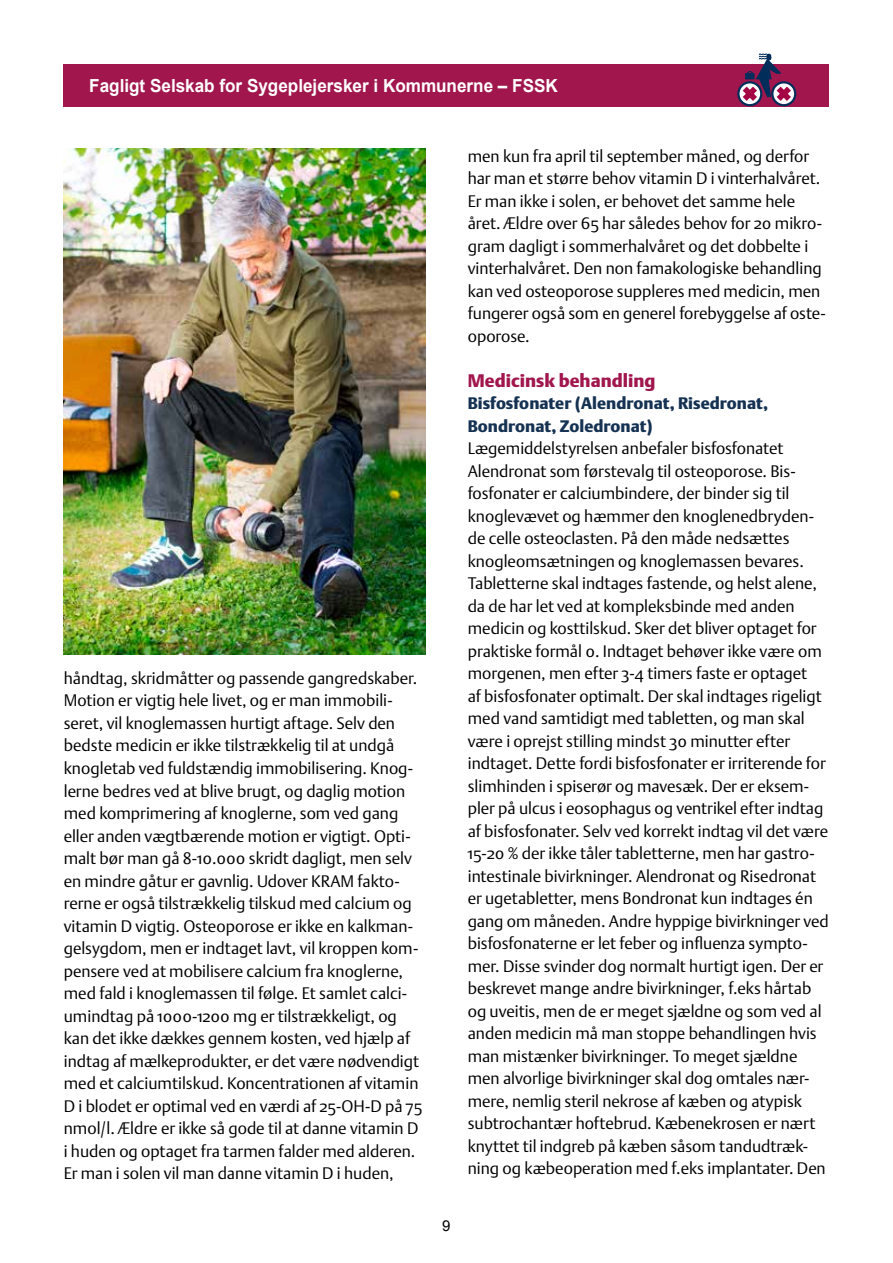
<style>
.page{position:relative;width:893px;height:1263px;background:#fff}
.page>*{position:absolute;margin:0;border:0;box-sizing:border-box;transform-origin:0 0}
.t1{font:700 18px "Arial";color:#fff;scale:.95 1}
.t2{font:18px "DTL Argo T Black";color:#a1174d}
.t3{font:16.5px/22.5px "DTL Argo ST Light";color:#000}
.t4{font:16.5px/22.5px "DTL Argo T Black";color:#163253}
.t5{font:15px "Arial";color:#000}
</style>
<div class="page">
<div style="left:64px;top:64px;width:765px;height:42px;background:#a1174d"></div>
<svg style="left:771px;top:81px;width:25px;height:25px"></svg>
<div style="left:773px;top:83px;width:21px;height:21px;background:#fff;border-radius:50%"></div>
<svg style="left:737px;top:81px;width:25px;height:25px"></svg>
<svg style="left:739px;top:83px;width:21px;height:21px"></svg>
<svg style="left:743px;top:53px;width:48px;height:48px"></svg>
<img style="left:64px;top:149px;width:361px;height:505px">
<p class="t1" style="left:89px;top:73px;width:495px">Fagligt Selskab for Sygeplejersker i Kommunerne – FSSK</p>
<p class="t3" style="left:64px;top:667px;width:360px">håndtag, skridmåtter og passende gangredskaber.<br>Motion er vigtig hele livet, og er man immobili&shy;seret, vil knoglemassen hurtigt aftage. Selv den bedste medicin er ikke tilstrækkelig til at undgå knogletab ved fuldstændig immobilisering. Knog&shy;lerne bedres ved at blive brugt, og daglig motion med komprimering af knoglerne, som ved gang eller anden vægtbærende motion er vigtigt. Opti&shy;malt bør man gå 8-10.000 skridt dagligt, men selv en mindre gåtur er gavnlig. Udover KRAM fakto&shy;rerne er også tilstrækkelig tilskud med calcium og vitamin D vigtig. Osteoporose er ikke en kalkman&shy;gelsygdom, men er indtaget lavt, vil kroppen kom&shy;pensere ved at mobilisere calcium fra knoglerne, med fald i knoglemassen til følge. Et samlet calci&shy;umindtag på 1000-1200 mg er tilstrækkeligt, og kan det ikke dækkes gennem kosten, ved hjælp af indtag af mælkeprodukter, er det være nødvendigt med et calciumtilskud. Koncentrationen af vitamin D i blodet er optimal ved en værdi af 25-OH-D på 75 nmol/l. Ældre er ikke så gode til at danne vitamin D i huden og optaget fra tarmen falder med alderen.<br>Er man i solen vil man danne vitamin D i huden,</p>
<p class="t5" style="left:442px;top:1216px;width:10px">9</p>
<p class="t3" style="left:468px;top:144px;width:360px">men kun fra april til september måned, og derfor har man et større behov vitamin D i vinterhalvåret.<br>Er man ikke i solen, er behovet det samme hele året. Ældre over 65 har således behov for 20 mikro&shy;gram dagligt i sommerhalvåret og det dobbelte i vinterhalvåret. Den non famakologiske behandling kan ved osteoporose suppleres med medicin, men fungerer også som en generel forebyggelse af oste&shy;oporose.</p>
<p class="t2" style="left:468px;top:369px;width:189px">Medicinsk behandling</p>
<p class="t4" style="left:468px;top:392px;width:302px">Bisfosfonater (Alendronat, Risedronat,<br>Bondronat, Zoledronat)</p>
<p class="t3" style="left:468px;top:437px;width:363px">Lægemiddelstyrelsen anbefaler bisfosfonatet Alendronat som førstevalg til osteoporose. Bis&shy;fosfonater er calciumbindere, der binder sig til knoglevævet og hæmmer den knoglenedbryden&shy;de celle osteoclasten. På den måde nedsættes knogleomsætningen og knoglemassen bevares.<br>Tabletterne skal indtages fastende, og helst alene, da de har let ved at kompleksbinde med anden medicin og kosttilskud. Sker det bliver optaget for praktiske formål 0. Indtaget behøver ikke være om morgenen, men efter 3-4 timers faste er optaget<br>af bisfosfonater optimalt. Der skal indtages rigeligt med vand samtidigt med tabletten, og man skal være i oprejst stilling mindst 30 minutter efter indtaget. Dette fordi bisfosfonater er irriterende for slimhinden i spiserør og mavesæk. Der er eksem&shy;pler på ulcus i eosophagus og ventrikel efter indtag af bisfosfonater. Selv ved korrekt indtag vil det være 15-20 % der ikke tåler tabletterne, men har gastro&shy;intestinale bivirkninger. Alendronat og Risedronat er ugetabletter, mens Bondronat kun indtages én gang om måneden. Andre hyppige bivirkninger ved bisfosfonaterne er let feber og influenza sympto&shy;mer. Disse svinder dog normalt hurtigt igen. Der er beskrevet mange andre bivirkninger, f.eks hårtab og uveitis, men de er meget sjældne og som ved al anden medicin må man stoppe behandlingen hvis man mistænker bivirkninger. To meget sjældne men alvorlige bivirkninger skal dog omtales nær&shy;mere, nemlig steril nekrose af kæben og atypisk subtrochantær hoftebrud. Kæbenekrosen er nært knyttet til indgreb på kæben såsom tandudtræk&shy;ning og kæbeoperation med f.eks implantater. Den</p>
</div>
